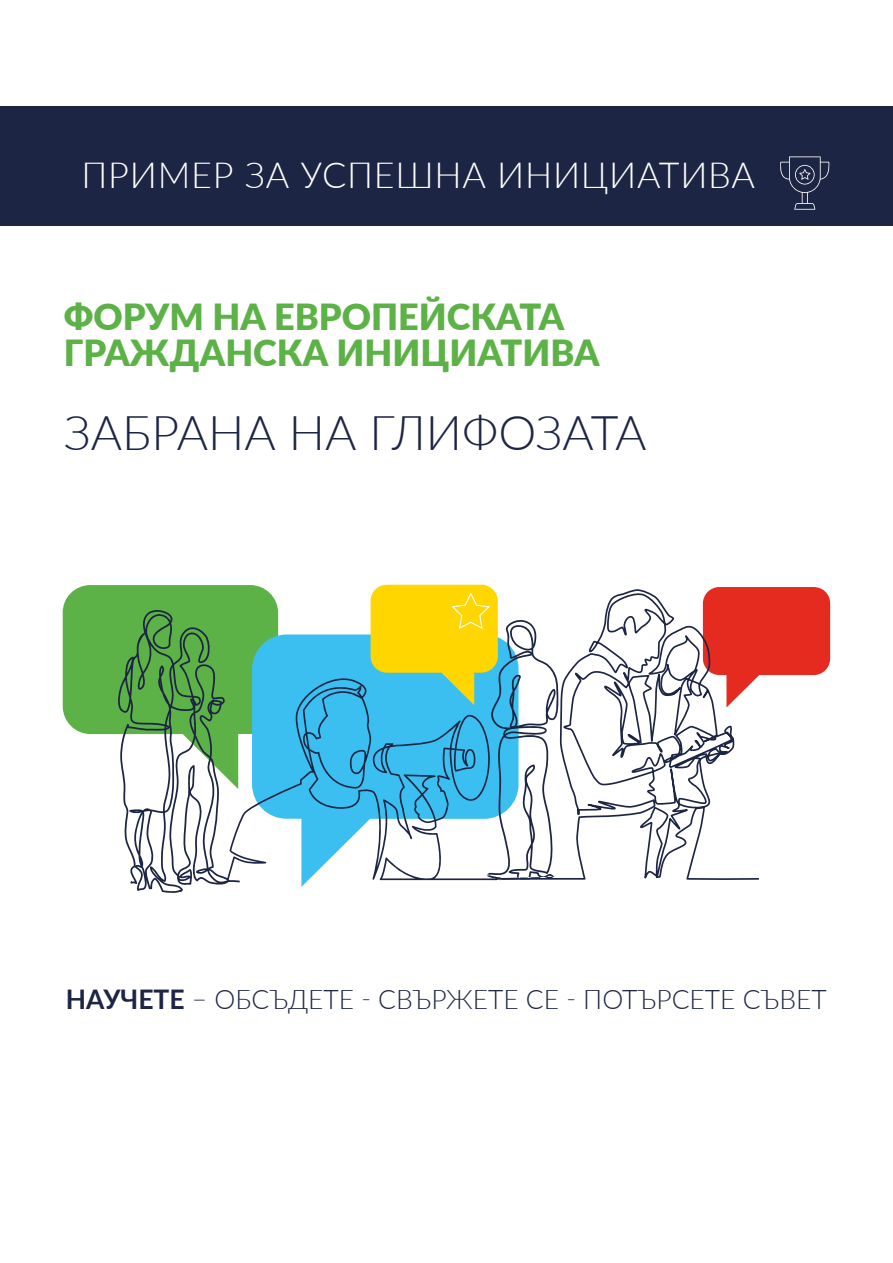
<style>
.page{position:relative;width:893px;height:1263px;background:#fff}
.page>*{position:absolute;margin:0;border:0;box-sizing:border-box;transform-origin:0 0}
.t1{font:300 48px "Lato";color:#1c2543}
.t2{font:900 36px/36px "Lato";color:#5cb246}
.t3{font:300 36px "Lato";letter-spacing:.02em;color:#fff}
.t4{font:300 27px "Lato";color:#1c2543}
.s1{font-weight:700}
</style>
<div class="page">
<div style="left:0;top:106px;width:893px;height:119px;background:#1c2543"></div>
<svg style="left:278px;top:634px;width:216px;height:253px;fill:#3abff0"></svg>
<div style="left:714px;top:587px;width:116px;height:89px;background:#e52a20"></div>
<svg style="left:494px;top:588px;width:267px;height:293px"></svg>
<svg style="left:63px;top:585px;width:215px;height:308px"></svg>
<svg style="left:226px;top:676px;width:145px;height:204px;fill:#3abff0"></svg>
<svg style="left:371px;top:585px;width:188px;height:295px"></svg>
<svg style="left:780px;top:156px;width:50px;height:54px"></svg>
<h2 class="t3" style="left:82px;top:150px;width:675px">ПРИМЕР ЗА УСПЕШНА ИНИЦИАТИВА</h2>
<h2 class="t2" style="left:64px;top:298px;width:537px">ФОРУМ НА ЕВРОПЕЙСКАТА<br>ГРАЖДАНСКА ИНИЦИАТИВА</h2>
<h1 class="t1" style="left:64px;top:400px;width:584px">ЗАБРАНА НА ГЛИФОЗАТА</h1>
<p class="t4" style="left:66px;top:981px;width:763px"><span class="s1">НАУЧЕТЕ</span> – ОБСЪДЕТЕ - СВЪРЖЕТЕ СЕ - ПОТЪРСЕТЕ СЪВЕТ</p>
</div>
